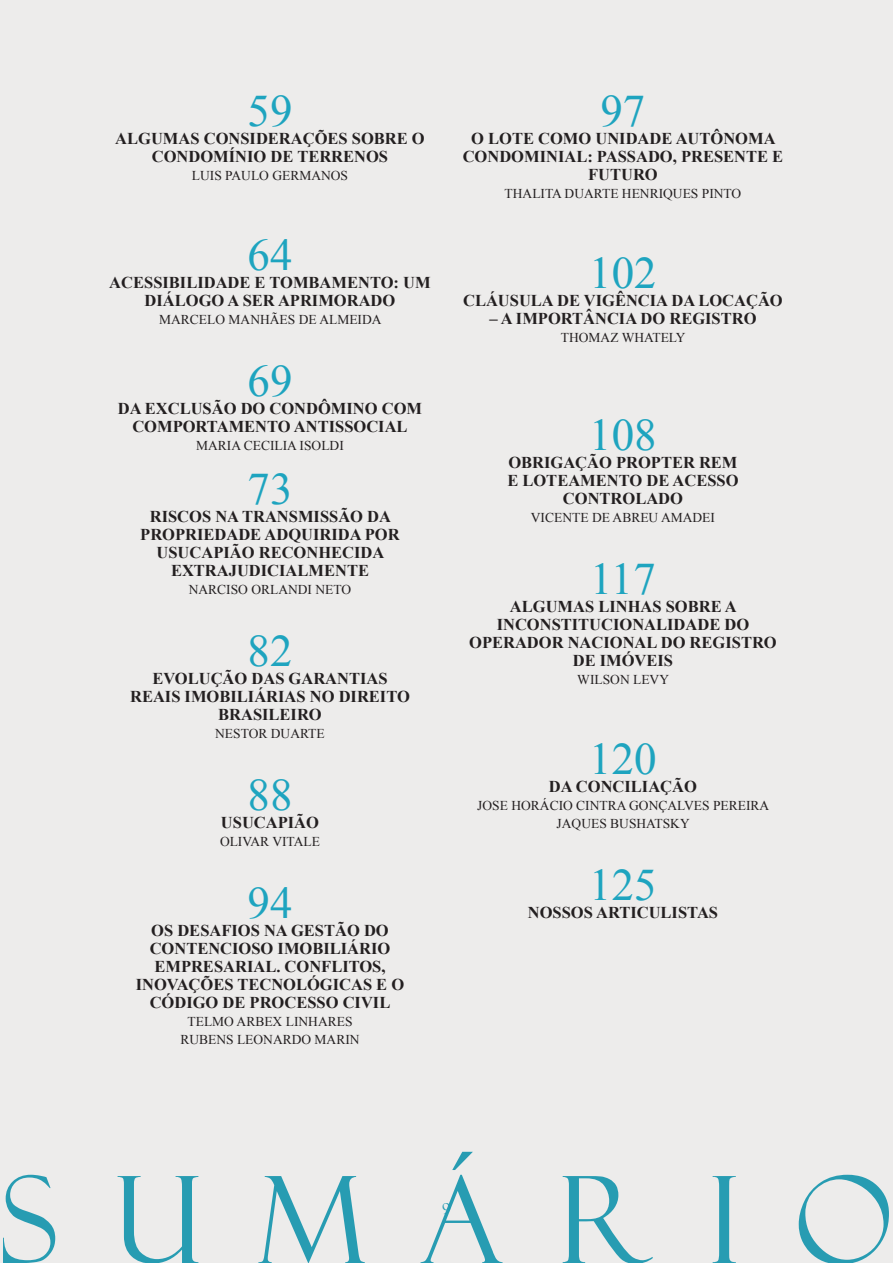
<style>
.page{position:relative;width:893px;height:1263px;background:#edeceb}
.page>*{position:absolute;margin:0;border:0;box-sizing:border-box;transform-origin:0 0}
.t1{font:120.9px "Felix Titling";letter-spacing:.455em;color:#1ea4bf}
.t2{font:45px "Times New Roman";color:#1ea4bf}
.t3{font:700 16.5px/18px "Times New Roman";color:#231f20;text-align:center}
.t4{font:15px "Felix Titling";color:#1ea4bf}
.t5{font:13.5px "Times New Roman";color:#231f20}
</style>
<div class="page">
<p class="t2" style="left:248px;top:81px;width:46px">59</p>
<p class="t3" style="left:115px;top:129px;width:311px">ALGUMAS CONSIDERAÇÕES SOBRE O<br>CONDOMÍNIO DE TERRENOS</p>
<p class="t5" style="left:192px;top:166px;width:158px">LUIS PAULO GERMANOS</p>
<p class="t2" style="left:248px;top:225px;width:46px">64</p>
<p class="t3" style="left:109px;top:273px;width:323px">ACESSIBILIDADE E TOMBAMENTO: UM<br>DIÁLOGO A SER APRIMORADO</p>
<p class="t5" style="left:159px;top:310px;width:224px">MARCELO MANHÃES DE ALMEIDA</p>
<p class="t2" style="left:248px;top:351px;width:46px">69</p>
<p class="t3" style="left:118px;top:399px;width:306px">DA EXCLUSÃO DO CONDÔMINO COM<br>COMPORTAMENTO ANTISSOCIAL</p>
<p class="t5" style="left:196px;top:436px;width:149px">MARIA CECILIA ISOLDI</p>
<p class="t2" style="left:248px;top:459px;width:46px">73</p>
<p class="t3" style="left:140px;top:507px;width:261px">RISCOS NA TRANSMISSÃO DA<br>PROPRIEDADE ADQUIRIDA POR<br>USUCAPIÃO RECONHECIDA<br>EXTRAJUDICIALMENTE</p>
<p class="t5" style="left:189px;top:580px;width:164px">NARCISO ORLANDI NETO</p>
<p class="t2" style="left:248px;top:621px;width:46px">82</p>
<p class="t3" style="left:130px;top:669px;width:281px">EVOLUÇÃO DAS GARANTIAS<br>REAIS IMOBILIÁRIAS NO DIREITO<br>BRASILEIRO</p>
<p class="t5" style="left:215px;top:724px;width:111px">NESTOR DUARTE</p>
<p class="t2" style="left:248px;top:765px;width:46px">88</p>
<p class="t3" style="left:221px;top:813px;width:100px">USUCAPIÃO</p>
<p class="t5" style="left:220px;top:832px;width:102px">OLIVAR VITALE</p>
<p class="t2" style="left:248px;top:873px;width:46px">94</p>
<p class="t3" style="left:136px;top:921px;width:270px">OS DESAFIOS NA GESTÃO DO<br>CONTENCIOSO IMOBILIÁRIO<br>EMPRESARIAL. CONFLITOS,<br>INOVAÇÕES TECNOLÓGICAS E O<br>CÓDIGO DE PROCESSO CIVIL</p>
<p class="t5" style="left:188px;top:1012px;width:166px">TELMO ARBEX LINHARES</p>
<p class="t5" style="left:180px;top:1030px;width:181px">RUBENS LEONARDO MARIN</p>
<p class="t2" style="left:600px;top:81px;width:46px">97</p>
<p class="t3" style="left:463px;top:129px;width:322px">O LOTE COMO UNIDADE AUTÔNOMA<br>CONDOMINIAL: PASSADO, PRESENTE E<br>FUTURO</p>
<p class="t5" style="left:505px;top:184px;width:238px">THALITA DUARTE HENRIQUES PINTO</p>
<p class="t2" style="left:589px;top:243px;width:69px">102</p>
<p class="t3" style="left:463px;top:291px;width:321px">CLÁUSULA DE VIGÊNCIA DA LOCAÇÃO</p>
<p class="t3" style="left:489px;top:309px;width:269px">– A IMPORTÂNCIA DO REGISTRO</p>
<p class="t5" style="left:561px;top:328px;width:126px">THOMAZ WHATELY</p>
<p class="t2" style="left:589px;top:405px;width:69px">108</p>
<p class="t3" style="left:507px;top:453px;width:233px">OBRIGAÇÃO PROPTER REM<br>E LOTEAMENTO DE ACESSO<br>CONTROLADO</p>
<p class="t5" style="left:531px;top:508px;width:186px">VICENTE DE ABREU AMADEI</p>
<p class="t2" style="left:590px;top:549px;width:67px">117</p>
<p class="t3" style="left:469px;top:597px;width:309px">ALGUMAS LINHAS SOBRE A<br>INCONSTITUCIONALIDADE DO<br>OPERADOR NACIONAL DO REGISTRO<br>DE IMÓVEIS</p>
<p class="t5" style="left:577px;top:670px;width:93px">WILSON LEVY</p>
<p class="t2" style="left:589px;top:729px;width:69px">120</p>
<p class="t3" style="left:549px;top:777px;width:150px">DA CONCILIAÇÃO</p>
<p class="t5" style="left:477px;top:796px;width:294px">JOSE HORÁCIO CINTRA GONÇALVES PEREIRA</p>
<p class="t5" style="left:557px;top:814px;width:135px">JAQUES BUSHATSKY</p>
<p class="t2" style="left:589px;top:855px;width:69px">125</p>
<p class="t3" style="left:528px;top:903px;width:192px">NOSSOS ARTICULISTAS</p>
<h1 class="t1" style="left:0;top:1151px;width:894px">SUMÁRIO</h1>
<p class="t4" style="left:442px;top:1200px;width:10px">9</p>
</div>
